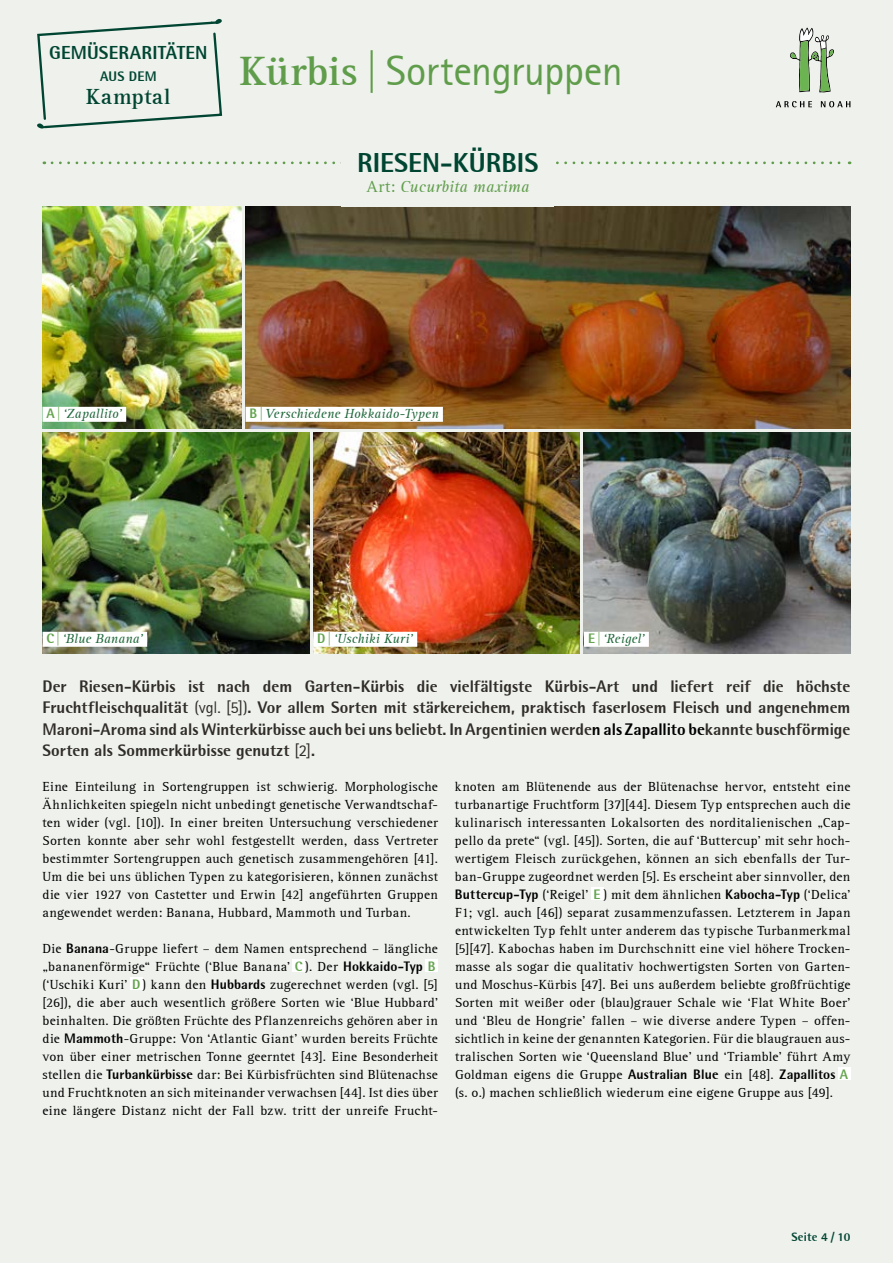
<style>
.page{position:relative;width:893px;height:1263px;background:#eef1ec}
.page>*{position:absolute;margin:0;border:0;box-sizing:border-box;transform-origin:0 0}
.t1{font:42px "AT Rotis Sans Serif";letter-spacing:-.01em;color:#609d4b}
.t2{font:800 27px "AT Rotis Semi Sans";color:#004532}
.t3{font:700 22.35px "AT Rotis Serif";letter-spacing:.02em;color:#004532}
.t4{font:800 18.6px "AT Rotis Semi Sans";letter-spacing:.01em;color:#004532}
.t5{font:800 16.5px/21.5px "AT Rotis Semi Sans";color:#302c28;text-align:justify}
.t6{font:italic 16.5px "AT Rotis Serif";letter-spacing:.015em;color:#609d4b}
.t7{font:800 13.65px "AT Rotis Semi Sans";letter-spacing:.02em;color:#004532}
.t8{font:13.5px/18px "AT Rotis Serif";letter-spacing:.025em;color:#000}
.t9{font:italic 13.5px "AT Rotis Serif";letter-spacing:.01em;color:#1f673a}
.t10{font:800 12px "AT Rotis Semi Sans";letter-spacing:.01em;color:#004532}
.s1{font-family:"AT Rotis Serif";font-weight:700}
.s2{font-style:normal}
.s3{font-family:"AT Rotis Semi Sans";font-weight:800;font-style:normal;color:#64a44e}
.s4{font-family:"AT Rotis Sans Serif";font-weight:400}
.s5{color:#000}
.s6{font-family:"AT Rotis Semi Sans";font-weight:800}
.s7{font-family:"AT Rotis Semi Sans";font-weight:800;color:#64a44e}
</style>
<div class="page">
<svg style="left:52px;top:161px;width:798px;height:3px"></svg>
<div style="left:292px;top:959px;width:13px;height:13px;background:#fff"></div>
<div style="left:425px;top:959px;width:13px;height:13px;background:#fff"></div>
<div style="left:130px;top:977px;width:12px;height:13px;background:#fff"></div>
<div style="left:591px;top:887px;width:12px;height:13px;background:#fff"></div>
<div style="left:838px;top:1067px;width:12px;height:13px;background:#fff"></div>
<img style="left:43px;top:432px;width:266px;height:221px">
<img style="left:313px;top:432px;width:267px;height:221px">
<img style="left:584px;top:432px;width:266px;height:221px">
<img style="left:43px;top:207px;width:198px;height:221px">
<div style="left:43px;top:407px;width:83px;height:15px;background:#fff"></div>
<div style="left:43px;top:632px;width:104px;height:15px;background:#fff"></div>
<div style="left:313px;top:632px;width:104px;height:15px;background:#fff"></div>
<div style="left:584px;top:632px;width:65px;height:15px;background:#fff"></div>
<img style="left:246px;top:207px;width:604px;height:221px">
<div style="left:246px;top:407px;width:197px;height:15px;background:#fff"></div>
<div style="left:342px;top:151px;width:212px;height:56px;background:#eef1ec"></div>
<svg style="left:790px;top:28px;width:44px;height:64px"></svg>
<svg style="left:776px;top:101px;width:36px;height:6px"></svg>
<svg style="left:821px;top:101px;width:29px;height:6px"></svg>
<svg style="left:37px;top:19px;width:186px;height:110px"></svg>
<h3 class="t4" style="left:49px;top:41px;width:160px">GEMÜSERARITÄTEN</h3>
<p class="t7" style="left:100px;top:67px;width:58px">AUS DEM</p>
<h3 class="t3" style="left:86px;top:84px;width:86px">Kamptal</h3>
<h1 class="t1" style="left:240px;top:46px;width:384px"><span class="s1">Kürbis</span> | Sortengruppen</h1>
<h2 class="t2" style="left:357px;top:146px;width:183px">RIESEN-KÜRBIS</h2>
<p class="t6" style="left:366px;top:177px;width:164px"><span class="s2">Art:</span> Cucurbita maxima</p>
<p class="t9" style="left:47px;top:406px;width:77px"><span class="s3">A|</span>‘Zapallito’</p>
<p class="t9" style="left:250px;top:406px;width:161px"><span class="s3">2</span> tPatisson Custard White‘</p>
<p class="t9" style="left:250px;top:406px;width:191px"><span class="s3">B|</span>Verschiedene Hokkaido-Typen</p>
<p class="t9" style="left:47px;top:631px;width:98px"><span class="s3">C|</span>‘Blue Banana’</p>
<p class="t9" style="left:317px;top:631px;width:97px"><span class="s3">D|</span>‘Uschiki Kuri’</p>
<p class="t9" style="left:588px;top:631px;width:58px"><span class="s3">E|</span>‘Reigel’</p>
<p class="t5" style="left:43px;top:675px;width:809px">Der Riesen-Kürbis ist nach dem Garten-Kürbis die vielfältigste Kürbis-Art und liefert reif die höchste Fruchtfleischqualität <span class="s4">(vgl. [5])</span>. Vor allem Sorten mit stärkereichem, praktisch faserlosem Fleisch und angenehmem Maroni-Aroma sind als Winterkürbisse auch bei uns beliebt. In Argentinien werde<span class="s5">n als Zapallito be</span>kannte buschförmige Sorten als Sommerkürbisse genutzt <span class="s4">[2]</span>.</p>
<p class="t8" style="left:43px;top:778px;width:397px;text-align:justify">Eine Einteilung in Sortengruppen ist schwierig. Morphologische Ähnlichkeiten spiegeln nicht unbedingt genetische Verwandtschaf&shy;ten wider (vgl. [10]). In einer breiten Untersuchung verschiedener Sorten konnte aber sehr wohl festgestellt werden, dass Vertreter bestimmter Sortengruppen auch genetisch zusammengehören [41].<br>Um die bei uns üblichen Typen zu kategorisieren, können zunächst die vier 1927 von Castetter und Erwin [42] angeführten Gruppen angewendet werden: Banana, Hubbard, Mammoth und Turban.</p>
<p class="t8" style="left:43px;top:940px;width:397px">Die <span class="s6">Banana</span>-Gruppe liefert – dem Namen entsprechend – längliche „bananenförmige“ Früchte (‘Blue Banana’ <span class="s7">C</span> ). Der <span class="s6">Hokkaido-Typ</span> <span class="s7">B </span>(‘Uschiki Kuri’ <span class="s7">D</span> ) kann den <span class="s6">Hubbards</span> zugerechnet werden (vgl. [5] [26]), die aber auch wesentlich größere Sorten wie ‘Blue Hubbard’ beinhalten. Die größten Früchte des Pflanzenreichs gehören aber in die <span class="s6">Mammoth</span>-Gruppe: Von ‘Atlantic Giant’ wurden bereits Früchte von über einer metrischen Tonne geerntet [43]. Eine Besonderheit stellen die <span class="s6">Turbankürbisse</span> dar: Bei Kürbisfrüchten sind Blütenachse und Fruchtknoten an sich miteinander verwachsen [44]. Ist dies über eine längere Distanz nicht der Fall bzw. tritt der unreife Frucht-</p>
<p class="t8" style="left:455px;top:778px;width:397px">knoten am Blütenende aus der Blütenachse hervor, entsteht eine turbanartige Fruchtform [37][44]. Diesem Typ entsprechen auch die kulinarisch interessanten Lokalsorten des norditalienischen „Cap&shy;pello da prete“ (vgl. [45]). Sorten, die auf ‘Buttercup’ mit sehr hoch&shy;wertigem Fleisch zurückgehen, können an sich ebenfalls der Tur&shy;ban-Gruppe zugeordnet werden [5]. Es erscheint aber sinnvoller, den <span class="s6">Buttercup-Typ</span> (‘Reigel’ <span class="s7">E</span> ) mit dem ähnlichen <span class="s6">Kabocha-Typ</span> (‘Delica’ F1; vgl. auch [46]) separat zusammenzufassen. Letzterem in Japan entwickelten Typ fehlt unter anderem das typische Turbanmerkmal [5][47]. Kabochas haben im Durchschnitt eine viel höhere Trocken&shy;masse als sogar die qualitativ hochwertigsten Sorten von Garten&shy;und Moschus-Kürbis [47]. Bei uns außerdem beliebte großfrüchtige Sorten mit weißer oder (blau)grauer Schale wie ‘Flat White Boer’ und ‘Bleu de Hongrie’ fallen – wie diverse andere Typen – offen&shy;sichtlich in keine der genannten Kategorien. Für die blaugrauen aus&shy;tralischen Sorten wie ‘Queensland Blue’ und ‘Triamble’ führt Amy Goldman eigens die Gruppe <span class="s6">Australian Blue</span> ein [48]. <span class="s6">Zapallitos</span> <span class="s7">A </span>(s. o.) machen schließlich wiederum eine eigene Gruppe aus [49].</p>
<p class="t10" style="left:791px;top:1229px;width:61px">Seite 4 / 10</p>
</div>
